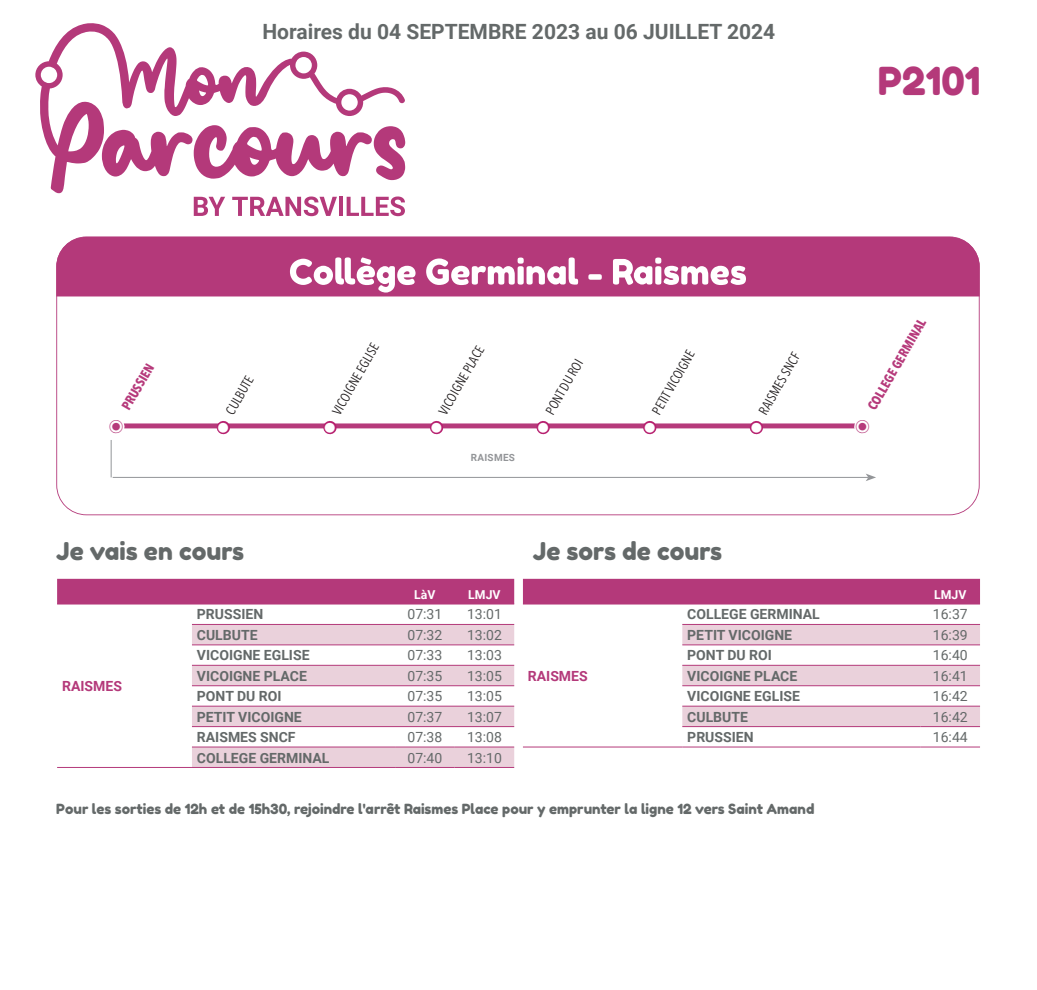
<style>
.page{position:relative;width:1037px;height:990px;background:#fff}
.page>*{position:absolute;margin:0;border:0;box-sizing:border-box;transform-origin:0 0}
.t1{font:38.5px "Fredoka One";color:#b4397a}
.t2{font:24.5px "Fredoka One";color:#646969}
.t3{font:700 21px "Roboto";color:#646969}
.t4{font:700 14px "Roboto";color:#646969}
.t5{font:14px "Roboto";color:#646969}
.t6{font:14px "Fredoka One";color:#646969}
.t7{font:700 14px "Roboto";color:#b4397a}
.t8{font:condensed 13.12px "Avenir Next LT Pro";color:#231f20}
.t9{font:700 condensed 13.12px "Avenir Next LT Pro";color:#b63a7b}
.t10{font:700 12.25px "Roboto";color:#fff}
.t11{font:700 9.97px "Roboto";letter-spacing:.035em;color:#939598}
</style>
<div class="page">
<svg style="left:56px;top:236px;width:923px;height:279px"></svg>
<div style="left:56px;top:237px;width:923px;height:59px;background:#b4397a"></div>
<svg style="left:194px;top:197px;width:31px;height:19px"></svg>
<svg style="left:232px;top:196px;width:105px;height:20px"></svg>
<hr style="left:339px;top:197px;width:4px;height:19px;background:#b4397a">
<svg style="left:346px;top:196px;width:59px;height:20px"></svg>
<svg style="left:35px;top:23px;width:370px;height:171px"></svg>
<div style="left:116px;top:423px;width:745px;height:5px;background:#b63a7b"></div>
<img style="left:113px;top:444px;width:782px;height:57px">
<hr style="left:111px;top:440px;width:1px;height:37px;background:#939598">
<hr style="left:113px;top:477px;width:755px;height:1px;background:#939598">
<svg style="left:865px;top:473px;width:10px;height:8px"></svg>
<div style="left:523px;top:579px;width:456px;height:24px;background:#b4397a"></div>
<svg style="left:523px;top:604px;width:456px;height:124px"></svg>
<svg style="left:682px;top:625px;width:297px;height:101px"></svg>
<hr style="left:523px;top:746px;width:159px;height:1px;background:#b4397a">
<hr style="left:523px;top:603px;width:456px;height:1px;background:#b4397a">
<hr style="left:682px;top:624px;width:297px;height:1px;background:#b4397a">
<hr style="left:682px;top:644px;width:297px;height:1px;background:#b4397a">
<hr style="left:682px;top:665px;width:297px;height:1px;background:#b4397a">
<hr style="left:682px;top:685px;width:297px;height:1px;background:#b4397a">
<hr style="left:682px;top:706px;width:297px;height:1px;background:#b4397a">
<hr style="left:682px;top:726px;width:238px;height:1px;background:#b4397a">
<hr style="left:682px;top:746px;width:238px;height:1px;background:#b4397a">
<hr style="left:920px;top:726px;width:59px;height:1px;background:#b4397a">
<hr style="left:920px;top:746px;width:59px;height:1px;background:#b4397a">
<div style="left:57px;top:579px;width:457px;height:24px;background:#b4397a"></div>
<svg style="left:57px;top:604px;width:457px;height:1px"></svg>
<svg style="left:192px;top:625px;width:322px;height:142px;fill:#ead1db"></svg>
<hr style="left:57px;top:767px;width:135px;height:1px;background:#b4397a">
<hr style="left:57px;top:603px;width:457px;height:1px;background:#b4397a">
<hr style="left:192px;top:624px;width:322px;height:1px;background:#b4397a">
<hr style="left:192px;top:644px;width:322px;height:1px;background:#b4397a">
<hr style="left:192px;top:665px;width:322px;height:1px;background:#b4397a">
<hr style="left:192px;top:685px;width:322px;height:1px;background:#b4397a">
<hr style="left:192px;top:706px;width:322px;height:1px;background:#b4397a">
<hr style="left:192px;top:726px;width:322px;height:1px;background:#b4397a">
<hr style="left:192px;top:746px;width:203px;height:1px;background:#b4397a">
<hr style="left:192px;top:767px;width:203px;height:1px;background:#b4397a">
<hr style="left:395px;top:746px;width:59px;height:1px;background:#b4397a">
<hr style="left:395px;top:767px;width:59px;height:1px;background:#b4397a">
<hr style="left:454px;top:746px;width:60px;height:1px;background:#b4397a">
<hr style="left:454px;top:767px;width:60px;height:1px;background:#b4397a">
<svg style="left:290px;top:257px;width:455px;height:35px"></svg>
<svg style="left:106px;top:415px;width:22px;height:24px"></svg>
<svg style="left:213px;top:419px;width:20px;height:19px"></svg>
<svg style="left:320px;top:419px;width:20px;height:19px"></svg>
<svg style="left:426px;top:419px;width:20px;height:19px"></svg>
<svg style="left:533px;top:419px;width:20px;height:19px"></svg>
<svg style="left:639px;top:419px;width:20px;height:19px"></svg>
<svg style="left:746px;top:419px;width:20px;height:19px"></svg>
<svg style="left:851px;top:415px;width:23px;height:24px"></svg>
<h3 class="t3" style="left:262px;top:19px;width:514px">Horaires du 04 SEPTEMBRE 2023 au 06 JUILLET 2024</h3>
<h1 class="t1" style="left:877px;top:57px;width:104px">P2101</h1>
<p class="t9" style="left:118px;top:405px;width:53px;rotate:-60deg">PRUSSIEN</p>
<p class="t8" style="left:222px;top:409px;width:43px;rotate:-60deg">CULBUTE</p>
<p class="t8" style="left:329px;top:409px;width:81px;rotate:-60deg">VICOIGNE EGLISE</p>
<p class="t8" style="left:435px;top:409px;width:78px;rotate:-60deg">VICOIGNE PLACE</p>
<p class="t11" style="left:470px;top:451px;width:46px">RAISMES</p>
<p class="t8" style="left:542px;top:409px;width:63px;rotate:-60deg">PONT DU ROI</p>
<p class="t8" style="left:649px;top:409px;width:73px;rotate:-60deg">PETIT VICOIGNE</p>
<p class="t8" style="left:755px;top:409px;width:70px;rotate:-60deg">RAISMES SNCF</p>
<h2 class="t2" style="left:56px;top:536px;width:189px">Je vais en cours</h2>
<h2 class="t2" style="left:532px;top:536px;width:191px">Je sors de cours</h2>
<p class="t10" style="left:414px;top:587px;width:23px">LàV</p>
<p class="t10" style="left:468px;top:587px;width:34px">LMJV</p>
<p class="t9" style="left:864px;top:405px;width:104px;rotate:-60deg">COLLEGE GERMINAL</p>
<p class="t10" style="left:933px;top:587px;width:34px">LMJV</p>
<p class="t7" style="left:62px;top:678px;width:61px">RAISMES</p>
<p class="t4" style="left:197px;top:606px;width:68px">PRUSSIEN</p>
<p class="t5" style="left:407px;top:606px;width:36px">07:31</p>
<p class="t5" style="left:467px;top:606px;width:36px">13:01</p>
<p class="t4" style="left:197px;top:627px;width:62px">CULBUTE</p>
<p class="t5" style="left:407px;top:627px;width:36px">07:32</p>
<p class="t5" style="left:467px;top:627px;width:36px">13:02</p>
<p class="t4" style="left:197px;top:647px;width:114px">VICOIGNE EGLISE</p>
<p class="t5" style="left:407px;top:647px;width:36px">07:33</p>
<p class="t5" style="left:467px;top:647px;width:36px">13:03</p>
<p class="t4" style="left:197px;top:668px;width:111px">VICOIGNE PLACE</p>
<p class="t5" style="left:407px;top:668px;width:36px">07:35</p>
<p class="t5" style="left:467px;top:668px;width:36px">13:05</p>
<p class="t4" style="left:197px;top:688px;width:86px">PONT DU ROI</p>
<p class="t5" style="left:407px;top:688px;width:36px">07:35</p>
<p class="t5" style="left:467px;top:688px;width:36px">13:05</p>
<p class="t4" style="left:197px;top:708px;width:106px">PETIT VICOIGNE</p>
<p class="t5" style="left:407px;top:708px;width:36px">07:37</p>
<p class="t5" style="left:467px;top:708px;width:36px">13:07</p>
<p class="t4" style="left:197px;top:729px;width:100px">RAISMES SNCF</p>
<p class="t5" style="left:407px;top:729px;width:36px">07:38</p>
<p class="t5" style="left:467px;top:729px;width:36px">13:08</p>
<p class="t4" style="left:197px;top:749px;width:134px">COLLEGE GERMINAL</p>
<p class="t5" style="left:407px;top:749px;width:36px">07:40</p>
<p class="t5" style="left:467px;top:749px;width:36px">13:10</p>
<p class="t7" style="left:528px;top:668px;width:61px">RAISMES</p>
<p class="t4" style="left:687px;top:606px;width:134px">COLLEGE GERMINAL</p>
<p class="t5" style="left:932px;top:606px;width:36px">16:37</p>
<p class="t4" style="left:687px;top:627px;width:106px">PETIT VICOIGNE</p>
<p class="t5" style="left:932px;top:627px;width:36px">16:39</p>
<p class="t4" style="left:687px;top:647px;width:86px">PONT DU ROI</p>
<p class="t5" style="left:932px;top:647px;width:36px">16:40</p>
<p class="t4" style="left:687px;top:668px;width:111px">VICOIGNE PLACE</p>
<p class="t5" style="left:932px;top:668px;width:36px">16:41</p>
<p class="t4" style="left:687px;top:688px;width:114px">VICOIGNE EGLISE</p>
<p class="t5" style="left:932px;top:688px;width:36px">16:42</p>
<p class="t4" style="left:687px;top:708px;width:62px">CULBUTE</p>
<p class="t5" style="left:932px;top:708px;width:36px">16:42</p>
<p class="t4" style="left:687px;top:729px;width:68px">PRUSSIEN</p>
<p class="t5" style="left:932px;top:729px;width:36px">16:44</p>
<p class="t6" style="left:56px;top:801px;width:759px">Pour les sorties de 12h et de 15h30, rejoindre l'arrêt Raismes Place pour y emprunter la ligne 12 vers Saint Amand</p>
</div>
